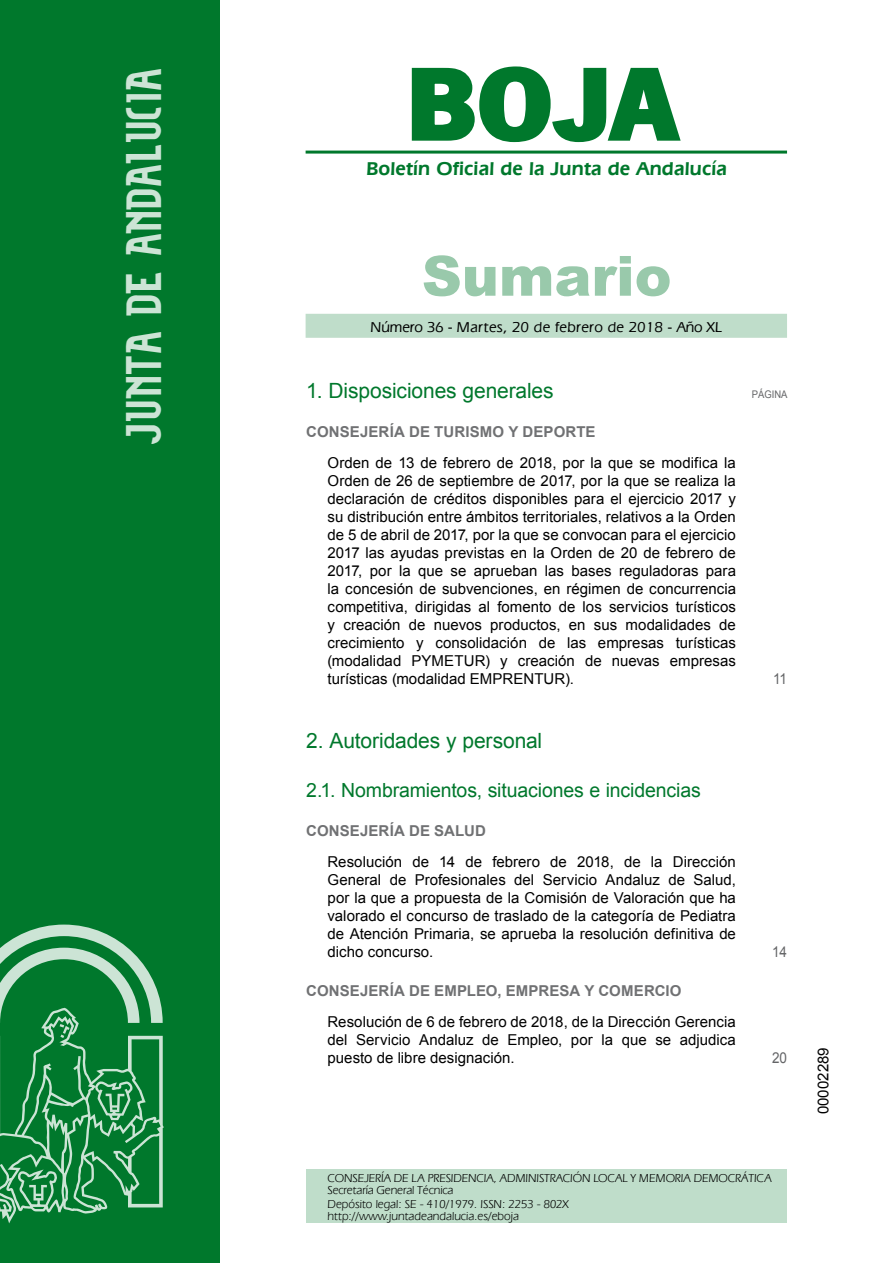
<style>
.page{position:relative;width:893px;height:1263px;background:#fff}
.page>*{position:absolute;margin:0;border:0;box-sizing:border-box;transform-origin:0 0}
.t1{font:700 105px "News Got T";color:#00782c;scale:1.14 1}
.t2{font:900 55.5px "Arial";color:#99c9ab}
.t3{font:27px "Alfabeto Andaluz Nuevo";color:#cce4d5}
.t4{font:21px "Arial";letter-spacing:-.005em;color:#00782c}
.t5{font:19.5px "Arial";letter-spacing:-.01em;color:#00782c}
.t6{font:600 19.5px "Eras IT Cby BT";letter-spacing:.01em;color:#00782c}
.t7{font:15px/18px "Arial";color:#000;text-align:justify}
.t8{font:700 15px "Arial";letter-spacing:.01em;color:#707173}
.t9{font:500 15px "Eras IT Cby BT";letter-spacing:.025em;color:#000}
.t10{font:15px "Arial";color:#646567;scale:.9 1}
.t11{font:12px/12px "Eras IT Cby BT";letter-spacing:-.01em;color:#000}
.t12{font:10.5px "Arial";color:#646567;scale:.9 1}
</style>
<div class="page">
<hr style="left:305px;top:151px;width:482px;height:3px;background:#00782c">
<div style="left:305px;top:314px;width:482px;height:24px;background:#bfddca"></div>
<div style="left:0;top:0;width:219px;height:1263px;background:#00782c"></div>
<svg style="left:0;top:925px;width:164px;height:298px"></svg>
<svg style="left:411px;top:66px;width:270px;height:77px"></svg>
<div style="left:306px;top:1169px;width:481px;height:54px;background:#bfddca"></div>
<h3 class="t3" style="left:136px;top:446px;width:379px;rotate:-90deg">JUNTA DE ANDALUCIA</h3>
<h1 class="t1" style="left:405px;top:42px;width:240px">BOJA</h1>
<h3 class="t6" style="left:366px;top:157px;width:362px">Boletín Oficial de la Junta de Andalucía</h3>
<h2 class="t2" style="left:422px;top:236px;width:251px">Sumario</h2>
<p class="t9" style="left:370px;top:317px;width:352px">Número 36 - Martes, 20 de febrero de 2018 - Año XL</p>
<h3 class="t4" style="left:306px;top:377px;width:249px">1. Disposiciones generales</h3>
<p class="t12" style="left:751px;top:388px;width:41px">PÁGINA</p>
<p class="t8" style="left:306px;top:422px;width:291px">CONSEJERÍA DE TURISMO Y DEPORTE</p>
<p class="t7" style="left:327px;top:454px;width:410px">Orden de 13 de febrero de 2018, por la que se modifica la Orden de 26 de septiembre de 2017, por la que se realiza la declaración de créditos disponibles para el ejercicio 2017 y su distribución entre ámbitos territoriales, relativos a la Orden de 5 de abril de 2017, por la que se convocan para el ejercicio 2017 las ayudas previstas en la Orden de 20 de febrero de 2017, por la que se aprueban las bases reguladoras para la concesión de subvenciones, en régimen de concurrencia competitiva, dirigidas al fomento de los servicios turísticos y creación de nuevos productos, en sus modalidades de crecimiento y consolidación de las empresas turísticas (modalidad PYMETUR) y creación de nuevas empresas turísticas (modalidad EMPRENTUR).</p>
<p class="t10" style="left:773px;top:669px;width:17px">11</p>
<h3 class="t4" style="left:306px;top:727px;width:237px">2. Autoridades y personal</h3>
<h3 class="t5" style="left:306px;top:777px;width:396px">2.1. Nombramientos, situaciones e incidencias</h3>
<p class="t8" style="left:306px;top:821px;width:181px">CONSEJERÍA DE SALUD</p>
<p class="t7" style="left:327px;top:852px;width:410px">Resolución de 14 de febrero de 2018, de la Dirección General de Profesionales del Servicio Andaluz de Salud, por la que a propuesta de la Comisión de Valoración que ha valorado el concurso de traslado de la categoría de Pediatra de Atención Primaria, se aprueba la resolución definitiva de dicho concurso.</p>
<p class="t8" style="left:306px;top:981px;width:377px">CONSEJERÍA DE EMPLEO, EMPRESA Y COMERCIO</p>
<p class="t7" style="left:327px;top:1012px;width:410px">Resolución de 6 de febrero de 2018, de la Dirección Gerencia del Servicio Andaluz de Empleo, por la que se adjudica puesto de libre designación.</p>
<p class="t10" style="left:772px;top:941px;width:18px">14</p>
<p class="t10" style="left:772px;top:1048px;width:18px">20</p>
<p class="t7" style="left:814px;top:1114px;width:68px;rotate:-90deg">00002289</p>
<p class="t11" style="left:327px;top:1171px;width:445px">CONSEJERÍA DE LA PRESIDENCIA, ADMINISTRACIÓN LOCAL Y MEMORIA DEMOCRÁTICA<br>Secretaría General Técnica</p>
<p class="t11" style="left:327px;top:1198px;width:243px">Depósito legal: SE - 410/1979. ISSN: 2253 - 802X http://www.juntadeandalucia.es/eboja</p>
</div>
